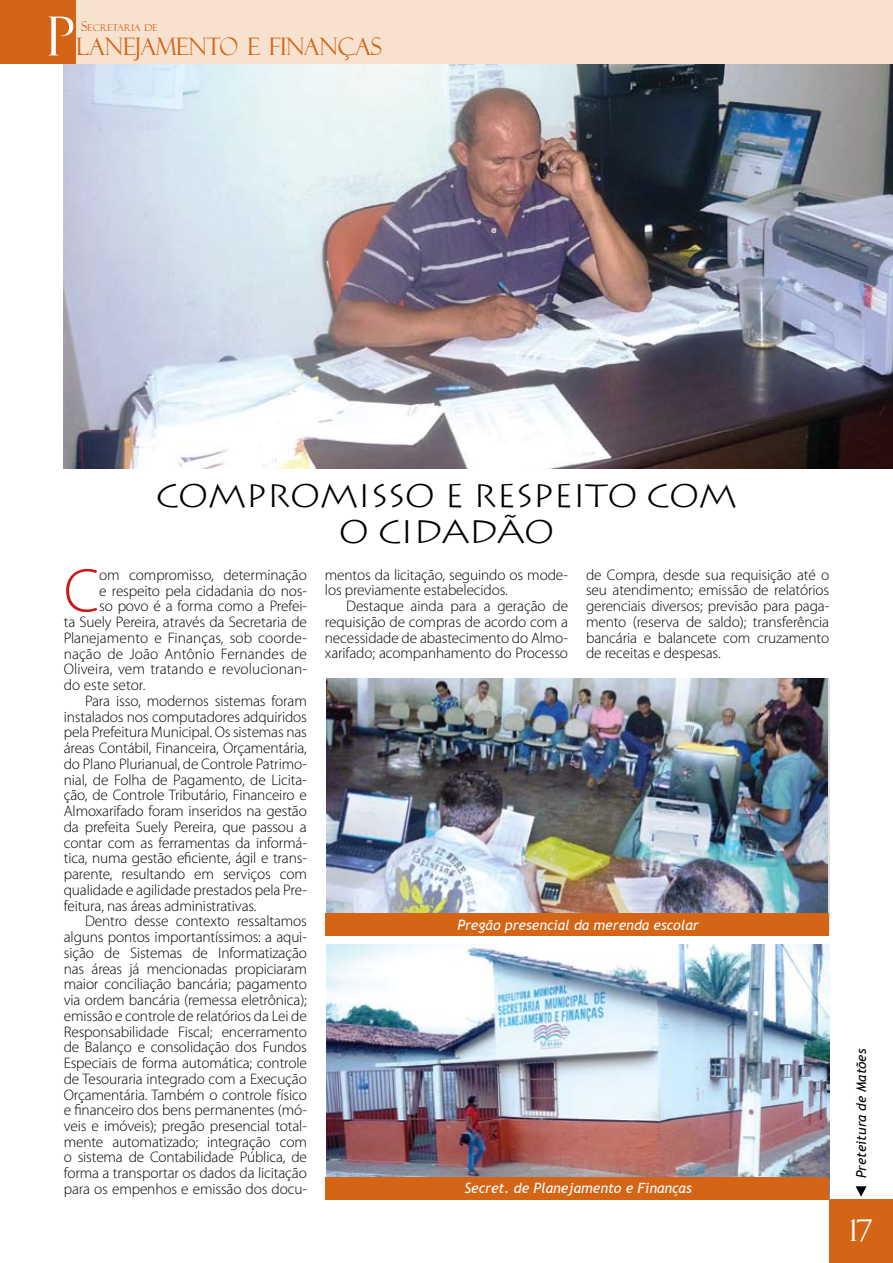
<style>
.page{position:relative;width:893px;height:1263px;background:#fff}
.page>*{position:absolute;margin:0;border:0;box-sizing:border-box;transform-origin:0 0}
.t1{font:300 62.1px "Myriad Pro";color:#cd1719}
.t2{font:54px "Felix Titling";color:#fff}
.t3{font:300 32.4px/36px "Lithograph";letter-spacing:-.035em;color:#000;text-align:center;scale:1.11 1}
.t4{font:30px "Felix Titling";color:#fff}
.t5{font:24.15px "Felix Titling";letter-spacing:-.005em;color:#d46416;scale:.95 1}
.t6{font:300 15.3px/15.8px "Myriad Pro";letter-spacing:-.01em;color:#000;text-align:justify}
.t7{font:italic 14.1px "Trebuchet MS";color:#fff}
.t8{font:italic 13.5px "Trebuchet MS";color:#000}
.t9{font:9.45px "Felix Titling";color:#d46416}
.s1{font-size:13.5px}
</style>
<div class="page">
<img style="left:64px;top:64px;width:829px;height:405px">
<div style="left:829px;top:1199px;width:64px;height:64px;background:#d46416"></div>
<div style="left:0;top:0;width:893px;height:64px;background:#f7e1cf"></div>
<div style="left:0;top:0;width:76px;height:64px;background:#d46416"></div>
<svg style="left:856px;top:1186px;width:10px;height:11px"></svg>
<img style="left:326px;top:944px;width:503px;height:233px">
<img style="left:326px;top:678px;width:502px;height:235px">
<div style="left:325px;top:913px;width:504px;height:22px;background:#d46416"></div>
<div style="left:325px;top:1177px;width:504px;height:22px;background:#d46416"></div>
<h2 class="t2" style="left:46px;top:5px;width:30px">P</h2>
<p class="t9" style="left:81px;top:22px;width:78px"><span class="s1">S</span>ECRETARIA DE</p>
<h3 class="t5" style="left:77px;top:32px;width:323px">LANEJAMENTO E FINANÇAS</h3>
<h3 class="t3" style="left:156px;top:478px;width:525px">COMPROMISSO E RESPEITO COM<br>O CIDADÃO</h3>
<h1 class="t1" style="left:64px;top:553px;width:37px">C</h1>
<p class="t6" style="left:99px;top:567px;width:209px">om compromisso, determinação</p>
<p class="t6" style="left:99px;top:582px;width:209px">e respeito pela cidadania do nos-</p>
<p class="t6" style="left:99px;top:598px;width:209px">so povo é a forma como a Prefei-</p>
<p class="t6" style="left:64px;top:614px;width:245px">ta Suely Pereira, através da Secretaria de</p>
<p class="t6" style="left:64px;top:630px;width:245px">Planejamento e Finanças, sob coorde-</p>
<p class="t6" style="left:64px;top:645px;width:245px">nação de João Antônio Fernandes de</p>
<p class="t6" style="left:64px;top:661px;width:245px">Oliveira, vem tratando e revolucionan-</p>
<p class="t6" style="left:64px;top:677px;width:83px">do este setor.</p>
<p class="t6" style="left:85px;top:693px;width:223px">Para isso, modernos sistemas foram</p>
<p class="t6" style="left:64px;top:708px;width:245px">instalados nos computadores adquiridos</p>
<p class="t6" style="left:64px;top:724px;width:245px">pela Prefeitura Municipal. Os sistemas nas</p>
<p class="t6" style="left:64px;top:740px;width:245px">áreas Contábil, Financeira, Orçamentária,</p>
<p class="t6" style="left:64px;top:756px;width:245px">do Plano Plurianual, de Controle Patrimo-</p>
<p class="t6" style="left:64px;top:771px;width:245px">nial, de Folha de Pagamento, de Licita-</p>
<p class="t6" style="left:64px;top:787px;width:245px">ção, de Controle Tributário, Financeiro e</p>
<p class="t6" style="left:64px;top:803px;width:245px">Almoxarifado foram inseridos na gestão</p>
<p class="t6" style="left:64px;top:819px;width:245px">da prefeita Suely Pereira, que passou a</p>
<p class="t6" style="left:64px;top:834px;width:245px">contar com as ferramentas da informá-</p>
<p class="t6" style="left:64px;top:850px;width:245px">tica, numa gestão eficiente, ágil e trans-</p>
<p class="t6" style="left:64px;top:866px;width:245px">parente, resultando em serviços com</p>
<p class="t6" style="left:64px;top:882px;width:245px">qualidade e agilidade prestados pela Pre-</p>
<p class="t6" style="left:64px;top:897px;width:194px">feitura, nas áreas administrativas.</p>
<p class="t6" style="left:85px;top:913px;width:223px">Dentro desse contexto ressaltamos</p>
<p class="t6" style="left:64px;top:929px;width:245px">alguns pontos importantíssimos: a aqui-</p>
<p class="t6" style="left:64px;top:945px;width:245px">sição de Sistemas de Informatização</p>
<p class="t6" style="left:64px;top:960px;width:245px">nas áreas já mencionadas propiciaram</p>
<p class="t6" style="left:64px;top:976px;width:245px">maior conciliação bancária; pagamento</p>
<p class="t6" style="left:64px;top:992px;width:245px">via ordem bancária (remessa eletrônica);</p>
<p class="t6" style="left:64px;top:1008px;width:245px">emissão e controle de relatórios da Lei de</p>
<p class="t6" style="left:64px;top:1023px;width:245px">Responsabilidade Fiscal; encerramento</p>
<p class="t6" style="left:64px;top:1039px;width:245px">de Balanço e consolidação dos Fundos</p>
<p class="t6" style="left:64px;top:1055px;width:245px">Especiais de forma automática; controle</p>
<p class="t6" style="left:64px;top:1071px;width:245px">de Tesouraria integrado com a Execução</p>
<p class="t6" style="left:64px;top:1086px;width:245px">Orçamentária. Também o controle físico</p>
<p class="t6" style="left:64px;top:1102px;width:245px">e financeiro dos bens permanentes (mó-</p>
<p class="t6" style="left:64px;top:1118px;width:245px">veis e imóveis); pregão presencial total-</p>
<p class="t6" style="left:64px;top:1133px;width:245px">mente automatizado; integração com</p>
<p class="t6" style="left:64px;top:1149px;width:245px">o sistema de Contabilidade Pública, de</p>
<p class="t6" style="left:64px;top:1165px;width:245px">forma a transportar os dados da licitação</p>
<p class="t6" style="left:64px;top:1181px;width:245px">para os empenhos e emissão dos docu-</p>
<p class="t6" style="left:325px;top:566px;width:245px">mentos da licitação, seguindo os mode&shy;los previamente estabelecidos.</p>
<p class="t6" style="left:325px;top:598px;width:245px;text-indent:21px">Destaque ainda para a geração de requisição de compras de acordo com a necessidade de abastecimento do Almo&shy;xarifado; acompanhamento do Processo</p>
<p class="t6" style="left:586px;top:566px;width:245px">de Compra, desde sua requisição até o seu atendimento; emissão de relatórios gerenciais diversos; previsão para paga&shy;mento (reserva de saldo); transferência bancária e balancete com cruzamento de receitas e despesas.</p>
<p class="t7" style="left:457px;top:916px;width:243px">Pregão presencial da merenda escolar</p>
<p class="t7" style="left:464px;top:1180px;width:229px">Secret. de Planejamento e Finanças</p>
<p class="t8" style="left:853px;top:1178px;width:131px;rotate:-90deg">Preteitura de Matões</p>
<h3 class="t4" style="left:849px;top:1213px;width:25px">17</h3>
</div>
